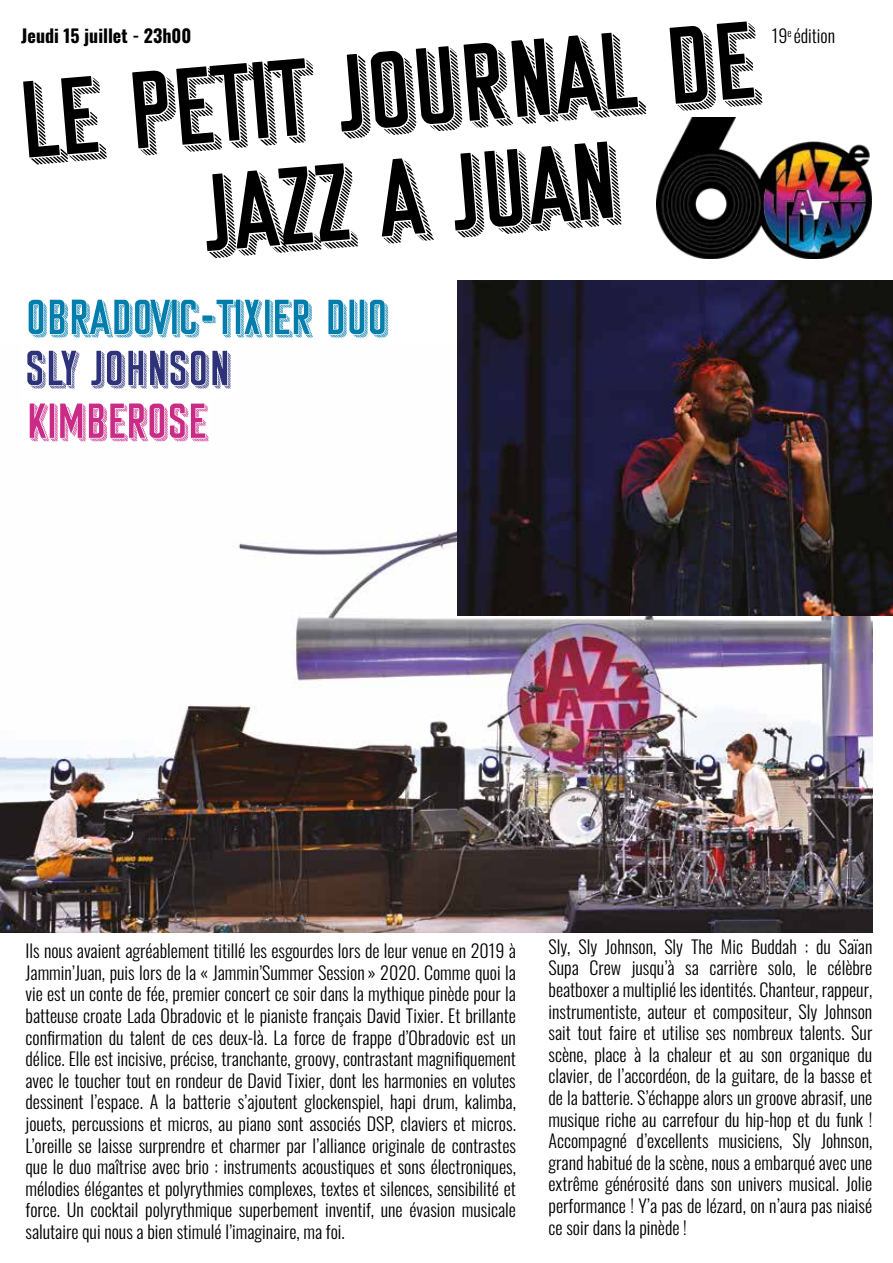
<style>
.page{position:relative;width:893px;height:1263px;background:#fff}
.page>*{position:absolute;margin:0;border:0;box-sizing:border-box;transform-origin:0 0}
.t1{font:120px/108px "Sunset Boulevard";color:#000;text-align:center}
.t2{font:54px "Sunset Boulevard Complete Font";color:#037eac}
.t3{font:54px "Sunset Boulevard Complete Font";color:#2d3279}
.t4{font:54px "Sunset Boulevard Complete Font";color:#ca2b87}
.t5{font:300 18px/21.6px "Oswald";color:#000;text-align:justify}
.t6{font:700 18px "Oswald";color:#000}
</style>
<div class="page">
<img style="left:0;top:531px;width:872px;height:401px">
<img style="left:656px;top:118px;width:216px;height:140px">
<img style="left:457px;top:281px;width:436px;height:334px">
<h1 class="t1" style="left:16px;top:77px;width:739px;rotate:-5deg">Le Petit journal de jazz a juan</h1>
<p class="t6" style="left:21px;top:26px;width:172px">Jeudi 15 juillet - 23h00</p>
<p class="t5" style="left:772px;top:23px;width:65px">19<sup>e</sup> édition</p>
<h2 class="t2" style="left:27px;top:293px;width:363px">OBRADOVIC-TIXIER DUO</h2>
<h2 class="t3" style="left:26px;top:344px;width:207px">SLY JOHNSON</h2>
<h2 class="t4" style="left:27px;top:396px;width:181px">KIMBEROSE</h2>
<p class="t5" style="left:26px;top:938px;width:492px">Ils nous avaient agréablement titillé les esgourdes lors de leur venue en 2019 à Jammin’Juan, puis lors de la « Jammin’Summer Session » 2020. Comme quoi la vie est un conte de fée, premier concert ce soir dans la mythique pinède pour la batteuse croate Lada Obradovic et le pianiste français David Tixier. Et brillante confirmation du talent de ces deux-là. La force de frappe d’Obradovic est un délice. Elle est incisive, précise, tranchante, groovy, contrastant magnifiquement avec le toucher tout en rondeur de David Tixier, dont les harmonies en volutes dessinent l’espace. A la batterie s’ajoutent glockenspiel, hapi drum, kalimba, jouets, percussions et micros, au piano sont associés DSP, claviers et micros.<br>L’oreille se laisse surprendre et charmer par l’alliance originale de contrastes que le duo maîtrise avec brio : instruments acoustiques et sons électroniques, mélodies élégantes et polyrythmies complexes, textes et silences, sensibilité et force. Un cocktail polyrythmique superbement inventif, une évasion musicale salutaire qui nous a bien stimulé l’imaginaire, ma foi.</p>
<p class="t5" style="left:549px;top:934px;width:325px">Sly, Sly Johnson, Sly The Mic Buddah : du Saïan Supa Crew jusqu’à sa carrière solo, le célèbre beatboxer a multiplié les identités. Chanteur, rappeur, instrumentiste, auteur et compositeur, Sly Johnson sait tout faire et utilise ses nombreux talents. Sur scène, place à la chaleur et au son organique du clavier, de l’accordéon, de la guitare, de la basse et de la batterie. S’échappe alors un groove abrasif, une musique riche au carrefour du hip-hop et du funk !<br>Accompagné d’excellents musiciens, Sly Johnson, grand habitué de la scène, nous a embarqué avec une extrême générosité dans son univers musical. Jolie performance ! Y’a pas de lézard, on n’aura pas niaisé ce soir dans la pinède !</p>
</div>
